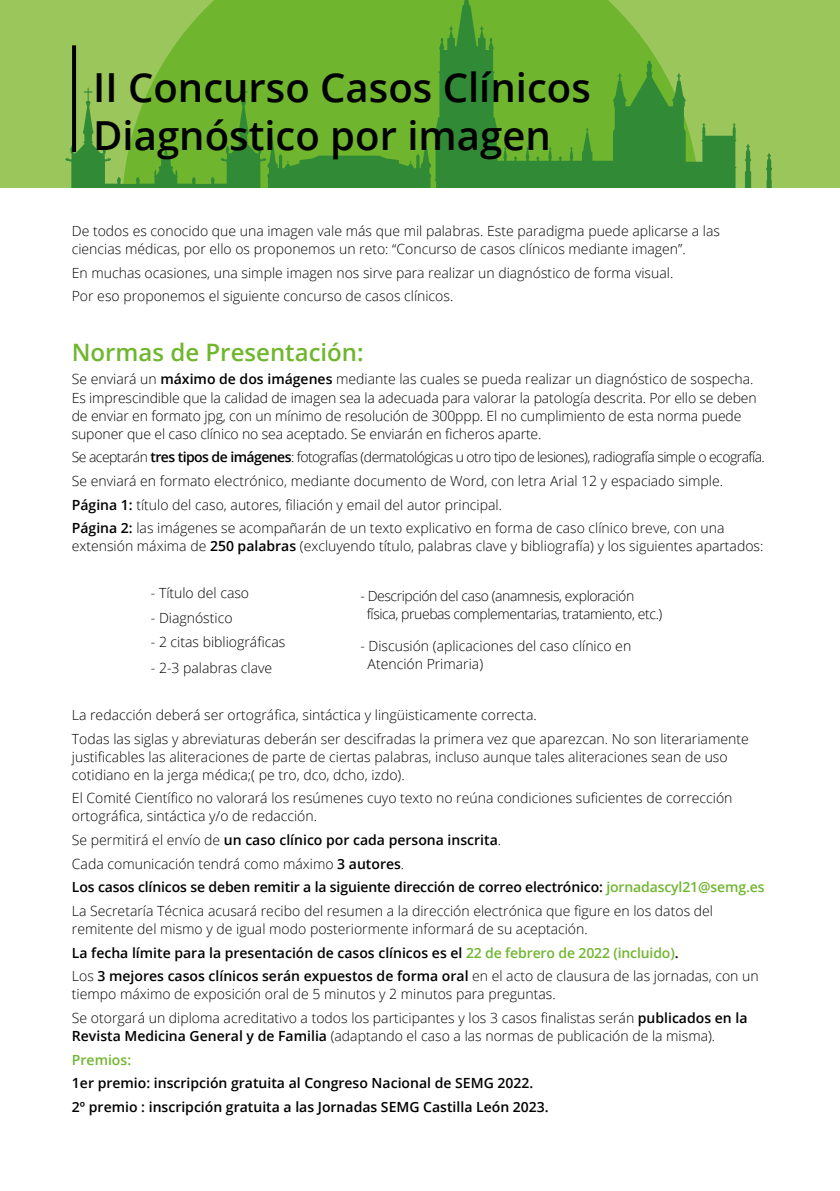
<style>
.page{position:relative;width:840px;height:1191px;background:#fff}
.page>*{position:absolute;margin:0;border:0;box-sizing:border-box;transform-origin:0 0}
.t1{font:600 40px/48px "Open Sans";color:#000}
.t2{font:600 24px "Open Sans";color:#70b62f}
.t3{font:300 14px/23.6px "Open Sans";color:#000}
.t4{font:600 14px/23.6px "Open Sans";color:#000}
.t5{font:300 14px/18px "Open Sans";letter-spacing:-.03em;color:#000}
.s1{font-weight:600}
.s2{font-weight:600;color:#70b62f}
</style>
<div class="page">
<div style="left:0;top:0;width:839px;height:187px;background:#9bc65b"></div>
<svg style="left:65px;top:0;width:708px;height:187px;fill:#6fb62e"></svg>
<svg style="left:72px;top:45px;width:4px;height:107px"></svg>
<h1 class="t1" style="left:93px;top:63px;width:499px">II Concurso Casos Clínicos<br>Diagnóstico por imagen</h1>
<p class="t3" style="left:72px;top:222px;width:649px;line-height:18px">De todos es conocido que una imagen vale más que mil palabras. Este paradigma puede aplicarse a las ciencias médicas, por ello os proponemos un reto: “Concurso de casos clínicos mediante imagen”.</p>
<p class="t3" style="left:72px;top:260px;width:602px">En muchas ocasiones, una simple imagen nos sirve para realizar un diagnóstico de forma visual.<br>Por eso proponemos el siguiente concurso de casos clínicos.</p>
<h2 class="t2" style="left:72px;top:336px;width:293px">Normas de Presentación:</h2>
<p class="t3" style="left:72px;top:370px;width:686px;line-height:18px">Se enviará un <span class="s1">máximo de dos imágenes</span> mediante las cuales se pueda realizar un diagnóstico de sospecha.<br>Es imprescindible que la calidad de imagen sea la adecuada para valorar la patología descrita. Por ello se deben de enviar en formato jpg, con un mínimo de resolución de 300ppp. El no cumplimiento de esta norma puede suponer que el caso clínico no sea aceptado. Se enviarán en ficheros aparte.</p>
<p class="t3" style="left:72px;top:445px;width:694px">Se aceptarán <span class="s1">tres tipos de imágenes</span>: fotografías (dermatológicas u otro tipo de lesiones), radiografía simple o ecografía.<br>Se enviará en formato electrónico, mediante documento de Word, con letra Arial 12 y espaciado simple.<br><span class="s1">Página 1:</span> título del caso, autores, filiación y email del autor principal.<br><span class="s1">Página 2:</span> las imágenes se acompañarán de un texto explicativo en forma de caso clínico breve, con una</p>
<p class="t3" style="left:72px;top:534px;width:692px">extensión máxima de <span class="s1">250 palabras</span> (excluyendo título, palabras clave y bibliografía) y los siguientes apartados:</p>
<p class="t3" style="left:151px;top:580px;width:100px">- Título del caso</p>
<p class="t3" style="left:151px;top:605px;width:83px">- Diagnóstico</p>
<p class="t3" style="left:151px;top:630px;width:136px">- 2 citas bibliográficas</p>
<p class="t3" style="left:151px;top:655px;width:123px">- 2-3 palabras clave</p>
<p class="t5" style="left:366px;top:587px;width:297px;text-indent:-6px">- Descripción del caso (anamnesis, exploración física, pruebas complementarias, tratamiento, etc.)</p>
<p class="t3" style="left:367px;top:636px;width:265px;line-height:18px;text-indent:-7px">- Discusión (aplicaciones del caso clínico en<br>Atención Primaria)</p>
<p class="t3" style="left:72px;top:702px;width:678px">La redacción deberá ser ortográfica, sintáctica y lingüisticamente correcta.<br>Todas las siglas y abreviaturas deberán ser descifradas la primera vez que aparezcan. No son literariamente</p>
<p class="t3" style="left:72px;top:747px;width:657px;line-height:18px">justificables las aliteraciones de parte de ciertas palabras, incluso aunque tales aliteraciones sean de uso cotidiano en la jerga médica;( pe tro, dco, dcho, izdo).</p>
<p class="t3" style="left:72px;top:788px;width:661px;line-height:18px">El Comité Científico no valorará los resúmenes cuyo texto no reúna condiciones suficientes de corrección ortográfica, sintáctica y/o de redacción.</p>
<p class="t3" style="left:72px;top:827px;width:693px">Se permitirá el envío de <span class="s1">un caso clínico por cada persona inscrita</span>.<br>Cada comunicación tendrá como máximo <span class="s1">3 autores</span>.<br><span class="s1">Los casos clínicos se deben remitir a la siguiente dirección de correo electrónico:</span> <span class="s2">jornadascyl21@semg.es </span>La Secretaría Técnica acusará recibo del resumen a la dirección electrónica que figure en los datos del</p>
<p class="t3" style="left:72px;top:916px;width:688px">remitente del mismo y de igual modo posteriormente informará de su aceptación.<br><span class="s1">La fecha límite para la presentación de casos clínicos es el</span> <span class="s2">22 de febrero de 2022 (incluido)</span><span class="s1">.<br></span>Los <span class="s1">3 mejores casos clínicos serán expuestos de forma oral</span> en el acto de clausura de las jornadas, con un</p>
<p class="t3" style="left:72px;top:982px;width:676px">tiempo máximo de exposición oral de 5 minutos y 2 minutos para preguntas.<br>Se otorgará un diploma acreditativo a todos los participantes y los 3 casos finalistas serán <span class="s1">publicados en la</span></p>
<p class="t3" style="left:72px;top:1023px;width:644px"><span class="s1">Revista Medicina General y de Familia</span> (adaptando el caso a las normas de publicación de la misma).<br><span class="s2">Premios:</span></p>
<p class="t4" style="left:72px;top:1071px;width:478px">1er premio: inscripción gratuita al Congreso Nacional de SEMG 2022.<br>2º premio : inscripción gratuita a las Jornadas SEMG Castilla León 2023.</p>
</div>
